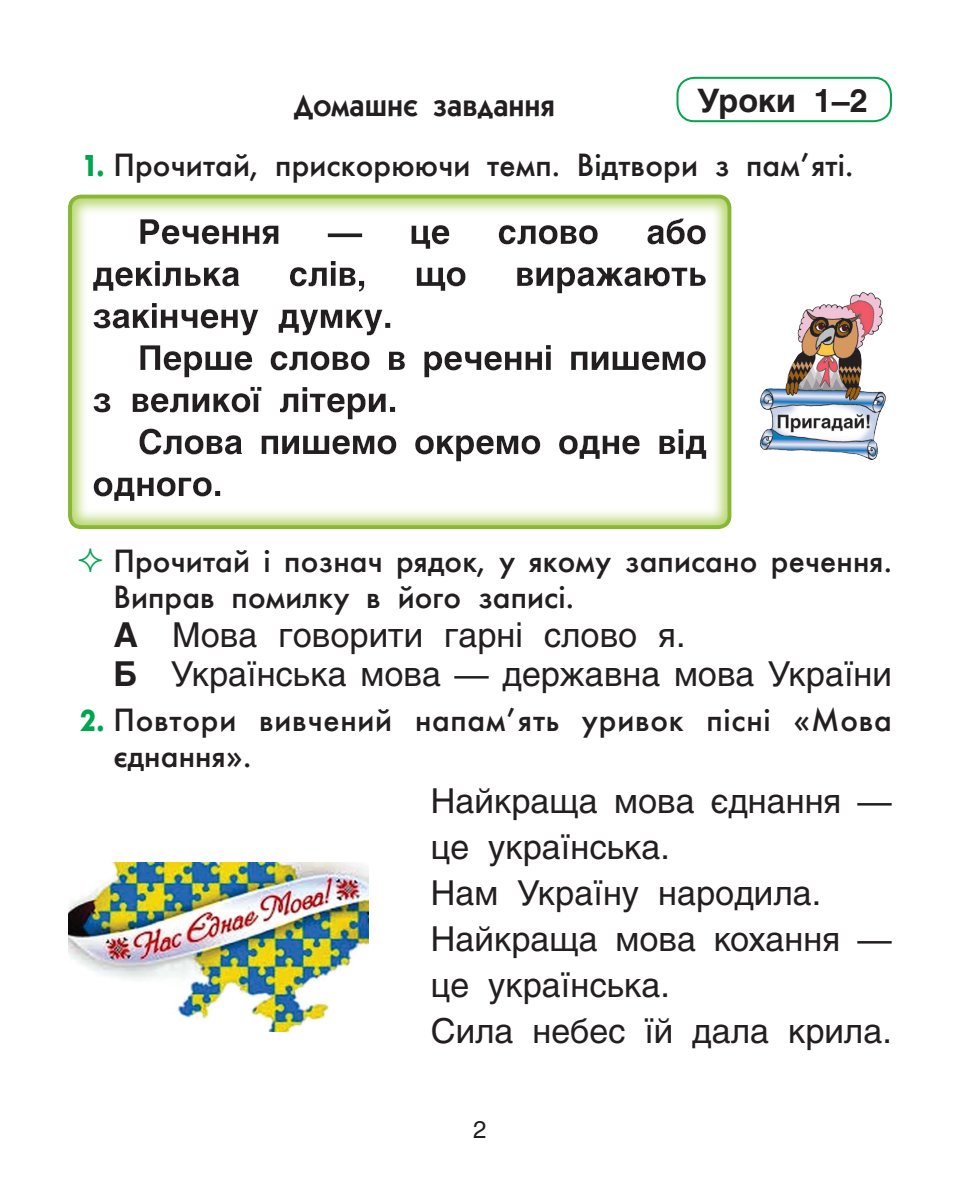
<style>
.page{position:relative;width:964px;height:1191px;background:#fff}
.page>*{position:absolute;margin:0;border:0;box-sizing:border-box;transform-origin:0 0}
.t1{font:34px/46px "Helios";color:#231f20}
.t2{font:32px/36px "Futuris C";letter-spacing:.005em;color:#231f20}
.t3{font:32px/36px "Futuris C";letter-spacing:.025em;color:#231f20}
.t4{font:700 32px "Helios";color:#231f20}
.t5{font:600 30px "Kabel C";letter-spacing:.015em;color:#231f20}
.t6{font:24px "Helios";color:#231f20}
.s1{font-weight:700;font-size:30px;color:#00a54f}
.s2{font-weight:700}
</style>
<div class="page">
<div style="left:676px;top:77px;width:216px;height:45px;border:2px solid #00a54f;border-radius:17px"></div>
<svg style="left:68px;top:194px;width:664px;height:336px"></svg>
<img style="left:759px;top:292px;width:127px;height:168px">
<img style="left:69px;top:862px;width:300px;height:169px">
<p class="t5" style="left:294px;top:89px;width:262px">Домашнє завдання</p>
<p class="t4" style="left:697px;top:81px;width:172px">Уроки 1–2</p>
<p class="t2" style="left:82px;top:147px;width:773px"><span class="s1">1.</span> Прочитай, прискорюючи темп. Відтвори з пам’яті.</p>
<p class="t2" style="left:113px;top:542px;width:780px">Прочитай і познач рядок, у якому записано речення.<br>Виправ помилку в його записі.</p>
<p class="t1" style="left:113px;top:614px;width:780px;line-height:39.4px"><span class="s2">А</span> Мова говорити гарні слово я.<br><span class="s2">Б</span> Українська мова — державна мова України</p>
<p class="t3" style="left:113px;top:702px;width:780px;text-indent:-33px"><span class="s1">2.</span> Повтори вивчений напам’ять уривок пісні «Мова єднання».</p>
<p class="t1" style="left:431px;top:777px;width:462px">Найкраща мова єднання — це українська.<br>Нам Україну народила.<br>Найкраща мова кохання — це українська.<br>Сила небес їй дала крила.</p>
<p class="t6" style="left:473px;top:1114px;width:15px">2</p>
</div>
